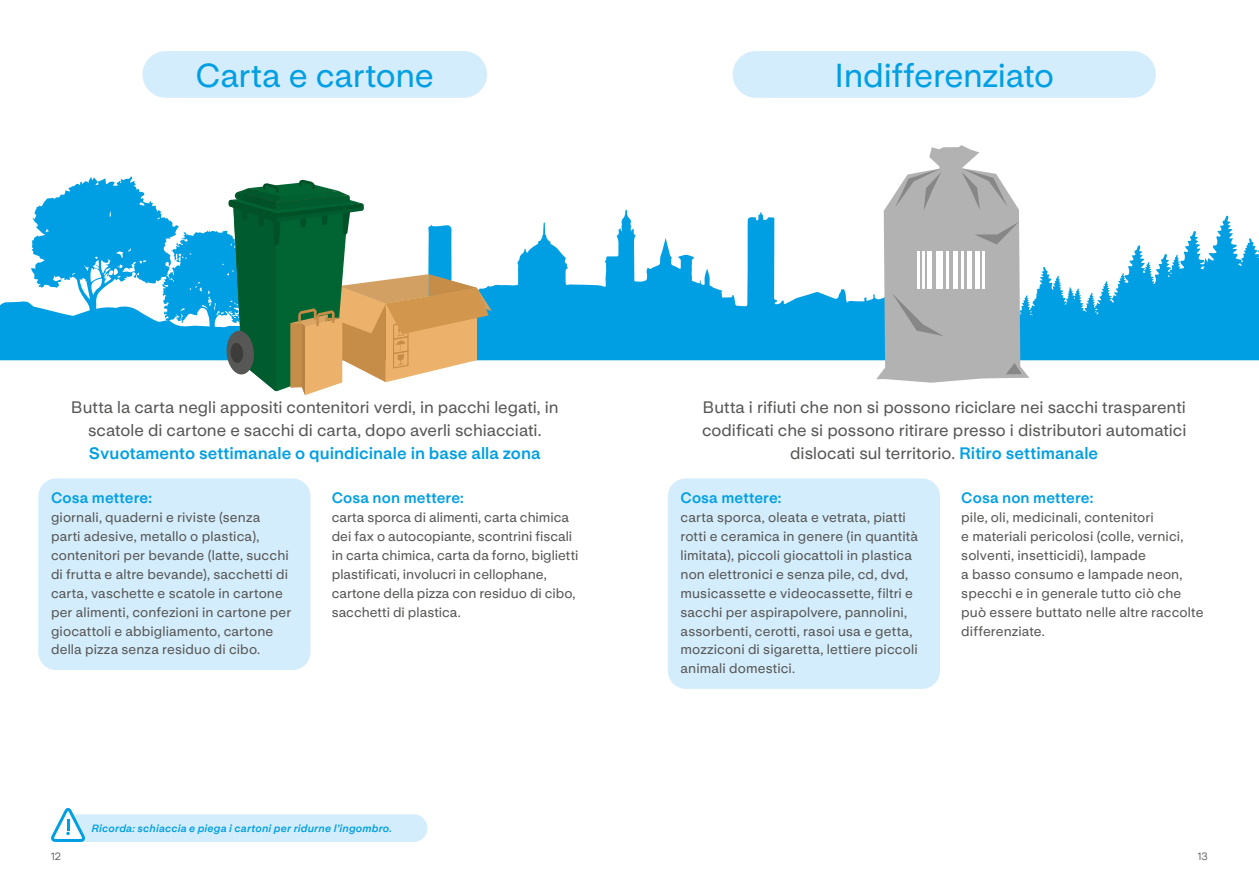
<style>
.page{position:relative;width:1259px;height:893px;background:#fff}
.page>*{position:absolute;margin:0;border:0;box-sizing:border-box;transform-origin:0 0}
.t1{font:500 33px "Life Sans";letter-spacing:-.005em;color:#009fe3}
.t2{font:500 16.5px/23.1px "Life Sans";color:#575756;text-align:center}
.t3{font:700 16.5px "Life Sans";letter-spacing:.005em;color:#009fe3}
.t4{font:700 15px "Life Sans";letter-spacing:.01em;color:#009fe3}
.t5{font:500 13.5px/18.9px "Life Sans";letter-spacing:.01em;color:#575756}
.t6{font:italic 700 10.5px "Life Sans";letter-spacing:.02em;color:#009fe3}
.t7{font:10.5px "Life Sans";color:#575756}
.s1{font-weight:700;color:#009fe3}
</style>
<div class="page">
<svg style="left:0;top:209px;width:1259px;height:151px;fill:#009fe3"></svg>
<div style="left:60px;top:814px;width:367px;height:28px;background:#d4edfc;border-radius:14px"></div>
<svg style="left:51px;top:808px;width:35px;height:34px"></svg>
<div style="left:142px;top:51px;width:345px;height:47px;background:#d4edfc;border-radius:23px"></div>
<div style="left:38px;top:478px;width:272px;height:192px;background:#d4edfc;border-radius:18px"></div>
<div style="left:732px;top:51px;width:423px;height:47px;background:#d4edfc;border-radius:23px"></div>
<div style="left:668px;top:478px;width:272px;height:211px;background:#d4edfc;border-radius:18px"></div>
<svg style="left:31px;top:176px;width:461px;height:219px"></svg>
<svg style="left:876px;top:145px;width:153px;height:238px"></svg>
<h1 class="t1" style="left:196px;top:56px;width:240px">Carta e cartone</h1>
<h1 class="t1" style="left:834px;top:56px;width:221px">Indifferenziato</h1>
<p class="t2" style="left:71px;top:396px;width:489px">Butta la carta negli appositi contenitori verdi, in pacchi legati, in scatole di cartone e sacchi di carta, dopo averli schiacciati.</p>
<p class="t3" style="left:89px;top:444px;width:453px">Svuotamento settimanale o quindicinale in base alla zona</p>
<p class="t4" style="left:51px;top:489px;width:102px">Cosa mettere:</p>
<p class="t5" style="left:51px;top:508px;width:242px">giornali, quaderni e riviste (senza parti adesive, metallo o plastica), contenitori per bevande (latte, succhi di frutta e altre bevande), sacchetti di carta, vaschette e scatole in cartone per alimenti, confezioni in cartone per giocattoli e abbigliamento, cartone della pizza senza residuo di cibo.</p>
<p class="t4" style="left:332px;top:489px;width:134px">Cosa non mettere:</p>
<p class="t5" style="left:332px;top:508px;width:248px">carta sporca di alimenti, carta chimica dei fax o autocopiante, scontrini fiscali in carta chimica, carta da forno, biglietti plastificati, involucri in cellophane, cartone della pizza con residuo di cibo, sacchetti di plastica.</p>
<p class="t6" style="left:91px;top:822px;width:302px">Ricorda: schiaccia e piega i cartoni per ridurne l’ingombro.</p>
<p class="t2" style="left:702px;top:396px;width:486px">Butta i rifiuti che non si possono riciclare nei sacchi trasparenti codificati che si possono ritirare presso i distributori automatici dislocati sul territorio. <span class="s1">Ritiro settimanale</span></p>
<p class="t4" style="left:680px;top:489px;width:102px">Cosa mettere:</p>
<p class="t5" style="left:680px;top:508px;width:239px">carta sporca, oleata e vetrata, piatti rotti e ceramica in genere (in quantità limitata), piccoli giocattoli in plastica non elettronici e senza pile, cd, dvd, musicassette e videocassette, filtri e sacchi per aspirapolvere, pannolini, assorbenti, cerotti, rasoi usa e getta, mozziconi di sigaretta, lettiere piccoli animali domestici.</p>
<p class="t4" style="left:961px;top:489px;width:134px">Cosa non mettere:</p>
<p class="t5" style="left:961px;top:508px;width:244px">pile, oli, medicinali, contenitori<br>e materiali pericolosi (colle, vernici, solventi, insetticidi), lampade<br>a basso consumo e lampade neon, specchi e in generale tutto ciò che può essere buttato nelle altre raccolte differenziate.</p>
<p class="t7" style="left:51px;top:851px;width:11px">12</p>
<p class="t7" style="left:1197px;top:851px;width:12px">13</p>
</div>
